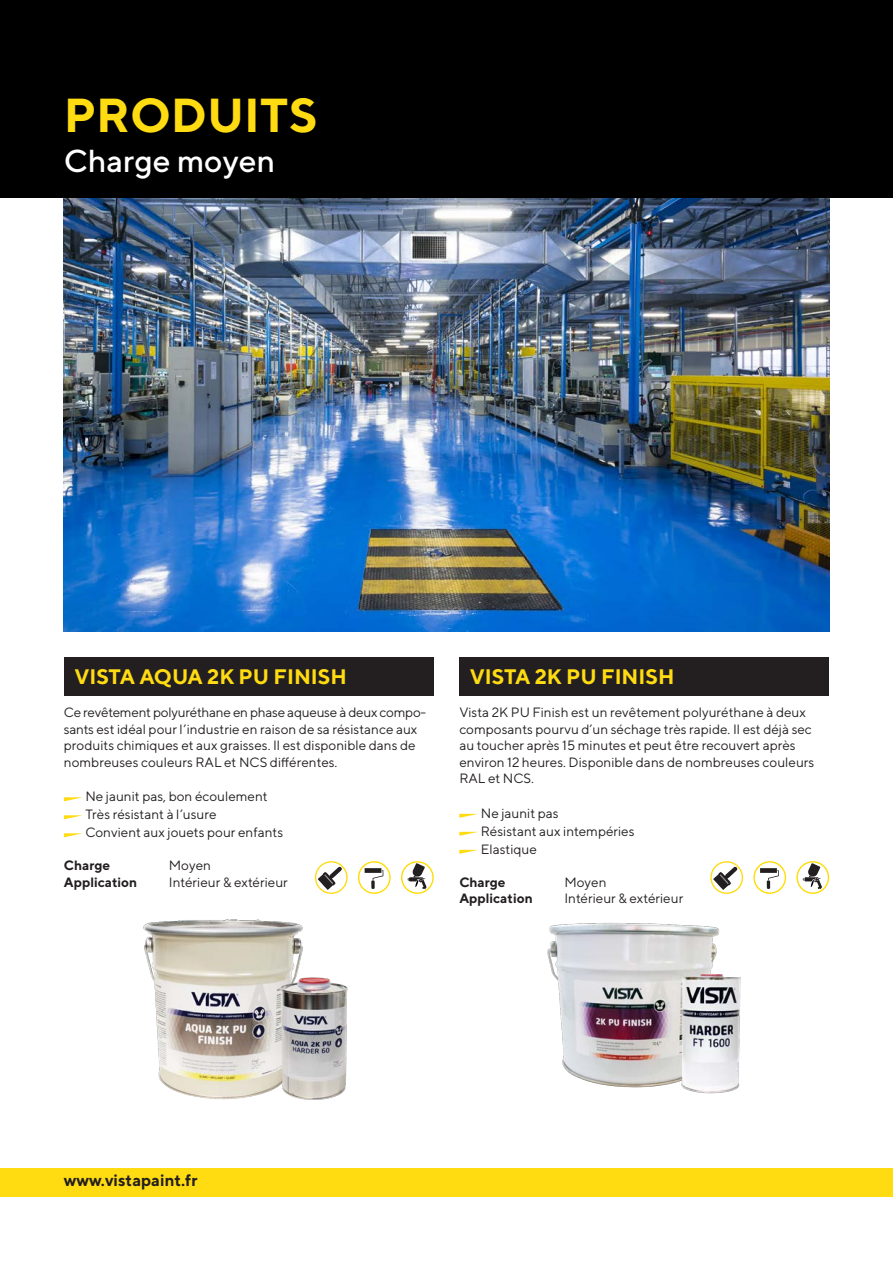
<style>
.page{position:relative;width:893px;height:1263px;background:#fff}
.page>*{position:absolute;margin:0;border:0;box-sizing:border-box;transform-origin:0 0}
.t1{font:700 47.7px "TT Norms";color:#ffdb12}
.t2{font:500 31.8px "TT Norms";color:#fff}
.t3{font:700 21px "TT Norms";color:#ffdb12}
.t4{font:700 16.5px "TT Norms";color:#231f20}
.t5{font:13.5px/16.5px "TT Norms";color:#231f20}
.t6{font:700 13.5px "TT Norms";color:#231f20}
</style>
<div class="page">
<img style="left:64px;top:198px;width:765px;height:433px">
<div style="left:0;top:0;width:893px;height:198px;background:#000"></div>
<div style="left:0;top:1168px;width:893px;height:28px;background:#ffdb12"></div>
<svg style="left:64px;top:797px;width:19px;height:4px"></svg>
<svg style="left:64px;top:815px;width:19px;height:4px"></svg>
<svg style="left:64px;top:833px;width:19px;height:4px"></svg>
<svg style="left:459px;top:814px;width:18px;height:4px"></svg>
<svg style="left:459px;top:832px;width:18px;height:4px"></svg>
<svg style="left:459px;top:850px;width:18px;height:4px"></svg>
<div style="left:64px;top:657px;width:370px;height:39px;background:#231f20"></div>
<div style="left:459px;top:657px;width:370px;height:39px;background:#231f20"></div>
<svg style="left:318px;top:867px;width:24px;height:23px"></svg>
<svg style="left:324px;top:875px;width:9px;height:9px"></svg>
<div style="left:315px;top:861px;width:33px;height:33px;border:1px solid #ffdb12;border-radius:50%"></div>
<svg style="left:365px;top:868px;width:18px;height:21px"></svg>
<div style="left:358px;top:861px;width:33px;height:33px;border:1px solid #ffdc00;border-radius:50%"></div>
<div style="left:401px;top:861px;width:33px;height:33px;border:1px solid #ffdb00;border-radius:50%"></div>
<svg style="left:407px;top:863px;width:20px;height:26px"></svg>
<svg style="left:713px;top:867px;width:24px;height:23px"></svg>
<svg style="left:720px;top:875px;width:8px;height:9px"></svg>
<div style="left:710px;top:861px;width:33px;height:33px;border:1px solid #ffdb12;border-radius:50%"></div>
<svg style="left:760px;top:868px;width:19px;height:21px"></svg>
<div style="left:753px;top:861px;width:33px;height:33px;border:1px solid #ffdc00;border-radius:50%"></div>
<div style="left:796px;top:861px;width:33px;height:33px;border:1px solid #ffdb00;border-radius:50%"></div>
<svg style="left:803px;top:863px;width:19px;height:26px"></svg>
<img style="left:143px;top:919px;width:205px;height:181px">
<img style="left:547px;top:922px;width:194px;height:172px">
<p class="t1" style="left:64px;top:85px;width:255px">PRODUITS</p>
<p class="t2" style="left:64px;top:141px;width:213px">Charge moyen</p>
<p class="t3" style="left:74px;top:663px;width:274px">VISTA AQUA 2K PU FINISH</p>
<p class="t3" style="left:470px;top:663px;width:206px">VISTA 2K PU FINISH</p>
<p class="t5" style="left:64px;top:704px;width:364px">Ce revêtement polyuréthane en phase aqueuse à deux compo&shy;sants est idéal pour l’industrie en raison de sa résistance aux produits chimiques et aux graisses. Il est disponible dans de nombreuses couleurs RAL et NCS différentes.</p>
<p class="t5" style="left:85px;top:788px;width:184px">Ne jaunit pas, bon écoulement</p>
<p class="t5" style="left:85px;top:806px;width:133px">Très résistant à l’usure</p>
<p class="t5" style="left:85px;top:824px;width:199px">Convient aux jouets pour enfants</p>
<p class="t6" style="left:64px;top:857px;width:48px">Charge</p>
<p class="t5" style="left:169px;top:857px;width:44px">Moyen</p>
<p class="t6" style="left:64px;top:874px;width:75px">Application</p>
<p class="t5" style="left:169px;top:873px;width:121px">Intérieur &amp; extérieur</p>
<p class="t5" style="left:459px;top:704px;width:356px">Vista 2K PU Finish est un revêtement polyuréthane à deux composants pourvu d’un séchage très rapide. Il est déjà sec au toucher après 15 minutes et peut être recouvert après environ 12 heures. Disponible dans de nombreuses couleurs RAL et NCS.</p>
<p class="t5" style="left:481px;top:804px;width:79px">Ne jaunit pas</p>
<p class="t5" style="left:481px;top:822px;width:155px">Résistant aux intempéries</p>
<p class="t5" style="left:481px;top:840px;width:58px">Elastique</p>
<p class="t6" style="left:459px;top:874px;width:48px">Charge</p>
<p class="t5" style="left:564px;top:873px;width:44px">Moyen</p>
<p class="t6" style="left:459px;top:890px;width:75px">Application</p>
<p class="t5" style="left:564px;top:890px;width:121px">Intérieur &amp; extérieur</p>
<p class="t4" style="left:64px;top:1170px;width:135px">www.vistapaint.fr</p>
</div>
